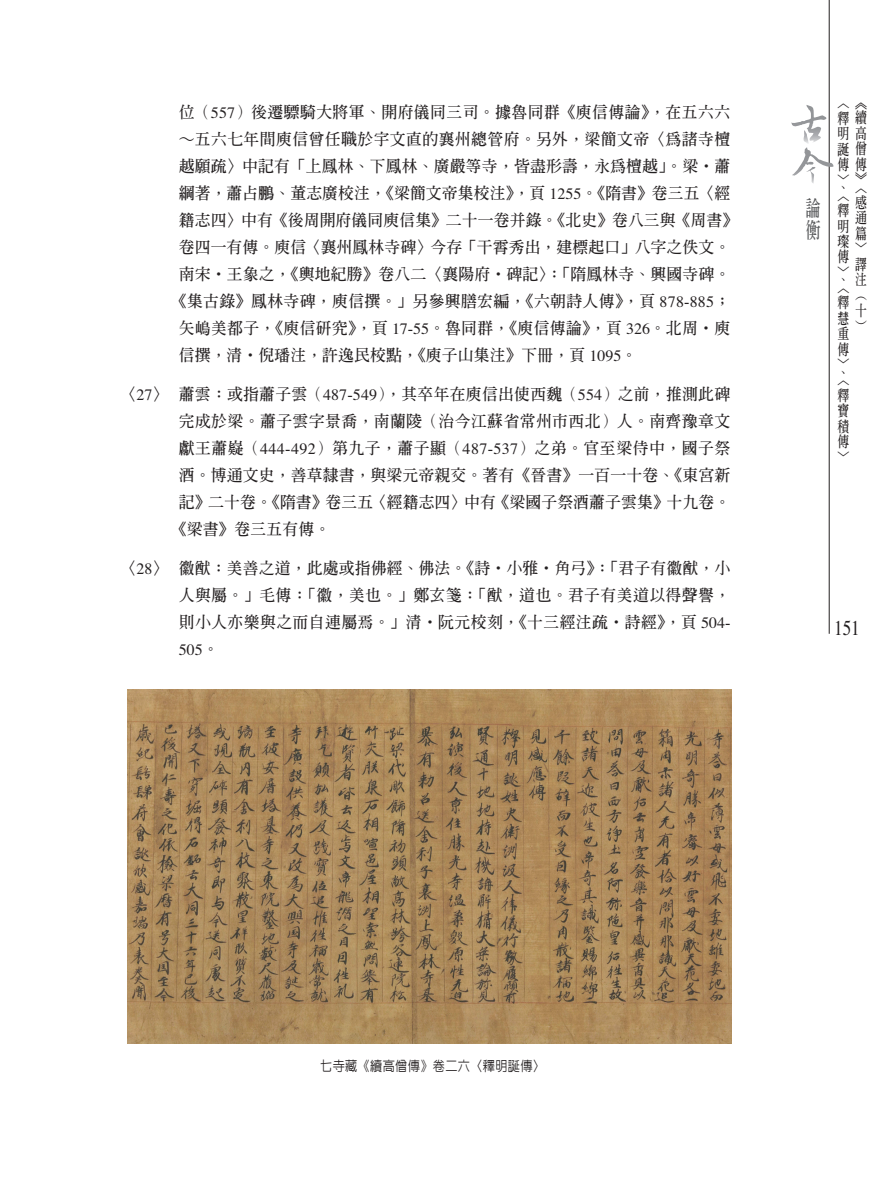
<style>
.page{position:relative;width:893px;height:1191px;background:#fff}
.page>*{position:absolute;margin:0;border:0;box-sizing:border-box;transform-origin:0 0}
.t1{font:21.3px "Times";color:#231f20;scale:.8 1}
.t2{font:700 21.3px/21.3px "Inn Ming";color:#57585a;scale:.7 1}
.t3{font:700 15.9px/27px "Inn Ming";letter-spacing:.01em;color:#231f20;text-align:justify}
.t4{font:15.9px "Times";color:#231f20}
.t5{font:700 14.85px/15.5px "Inn Ming";letter-spacing:.5em;color:#231f20;text-align:justify;scale:.8 1}
.t6{font:500 13.5px "New Gothic";letter-spacing:.03em;color:#231f20;scale:.9 1}
.s1{font-family:"Times";font-weight:400}
.s2{font-weight:900}
.s3{font-family:"Times New Roman";font-weight:400}
.s4{font-family:"ST Songti TC Bold";font-weight:400}
.s5{font-family:"Inn Ming";font-weight:700}
</style>
<div class="page">
<hr style="left:829px;top:0;width:1px;height:634px;background:#231f20">
<svg style="left:791px;top:105px;width:42px;height:79px"></svg>
<img style="left:128px;top:690px;width:603px;height:353px">
<p class="t3" style="left:179px;top:98px;width:553px">位（<span class="s1">557</span>）後遷驃騎大將軍、開府儀同三司。據魯同群《庾信傳論》，在五六六</p>
<p class="t3" style="left:179px;top:125px;width:553px">～五六七年間庾信曾任職於宇文直的襄州總管府。另外，梁簡文帝〈為諸寺檀</p>
<p class="t3" style="left:179px;top:152px;width:553px">越願疏〉中記有「上鳳林、下鳳林、廣嚴等寺，皆盡形壽，永為檀越」。梁<span class="s2">．</span>蕭</p>
<p class="t3" style="left:179px;top:179px;width:553px">綱著，蕭占鵬、董志廣校注，《梁簡文帝集校注》，頁 <span class="s1">1255</span>。《隋書》卷三五〈經</p>
<p class="t3" style="left:179px;top:206px;width:561px">籍志四〉中有《後周開府儀同庾信集》二十一卷并錄。《北史》卷八三與《周書》</p>
<p class="t3" style="left:179px;top:233px;width:553px">卷四一有傳。庾信〈襄州鳳林寺碑〉今存「干霄秀出，建標起口」八字之佚文。</p>
<p class="t3" style="left:179px;top:260px;width:553px">南宋<span class="s2">．</span>王象之，《輿地紀勝》卷八二〈襄陽府<span class="s2">．</span>碑記〉：「隋鳳林寺、興國寺碑。</p>
<p class="t3" style="left:171px;top:287px;width:561px">《集古錄》鳳林寺碑，庾信撰。」另參興膳宏編，《六朝詩人傳》，頁 <span class="s1">878</span><span class="s3">-</span><span class="s1">885</span>；</p>
<p class="t3" style="left:179px;top:314px;width:553px">矢<span class="s4">嶋</span>美都子，《庾信研究》，頁 <span class="s1">17</span><span class="s3">-</span><span class="s1">55</span>。魯同群，《庾信傳論》，頁 <span class="s1">326</span>。北周<span class="s2">．</span>庾</p>
<p class="t3" style="left:179px;top:341px;width:460px">信撰，清<span class="s2">．</span>倪璠注，許逸民校點，《庾子山集注》下冊，頁 <span class="s1">1095</span>。</p>
<p class="t3" style="left:121px;top:380px;width:611px">〈<span class="s1">27</span>〉 蕭雲：或指蕭子雲（<span class="s1">487</span><span class="s3">-</span><span class="s1">549</span>），其卒年在庾信出使西魏（<span class="s1">554</span>）之前，推測此碑</p>
<p class="t3" style="left:179px;top:407px;width:553px">完成於梁。蕭子雲字景喬，南蘭陵（治今江蘇省常州市西北）人。南齊豫章文</p>
<p class="t3" style="left:179px;top:434px;width:553px">獻王蕭嶷（<span class="s1">444</span><span class="s3">-</span><span class="s1">492</span>）第九子，蕭子顯（<span class="s1">487</span><span class="s3">-</span><span class="s1">537</span>）之弟。官至梁侍中，國子祭</p>
<p class="t3" style="left:179px;top:461px;width:553px">酒。博通文史，善草隸書，與梁元帝親交。著有《晉書》一百一十卷、《東宮新</p>
<p class="t3" style="left:179px;top:488px;width:553px">記》二十卷。《隋書》卷三五〈經籍志四〉中有《梁國子祭酒蕭子雲集》十九卷。</p>
<p class="t3" style="left:171px;top:515px;width:161px">《梁書》卷三五有傳。</p>
<p class="t3" style="left:179px;top:554px;width:553px;text-indent:-58px">〈<span class="s1">28</span>〉 徽猷：美善之道，此處或指佛經、佛法。《詩<span class="s2">．</span>小雅<span class="s2">．</span>角弓》：「君子有徽猷，小人與屬。」毛傳：「徽，美也。」鄭玄箋：「猷，道也。君子有美道以得聲譽，則小人亦樂與之而自連屬焉。」清<span class="s2">．</span>阮元校刻，《十三經注疏<span class="s2">．</span>詩經》，頁 <span class="s1">504</span><span class="s3">-</span></p>
<p class="t4" style="left:179px;top:640px;width:41px">505<span class="s5">。</span></p>
<h1 class="t2" style="left:806px;top:198px;width:23px">論衡</h1>
<p class="t5" style="left:837px;top:95px;width:39px">︿ ︽釋續明高誕僧傳傳﹀ ︾</p>
<p class="t5" style="left:837px;top:179px;width:39px;text-align:right">、 ︿感<br>通<br>篇<br>﹀<br>譯<br>、注︵<br>十<br>︶</p>
<p class="t5" style="left:837px;top:187px;width:16px">︿釋明璨傳﹀ ︿釋慧重傳﹀</p>
<p class="t5" style="left:837px;top:364px;width:16px">、</p>
<p class="t5" style="left:837px;top:372px;width:16px">︿釋寶積傳﹀</p>
<h1 class="t1" style="left:834px;top:615px;width:33px">151</h1>
<p class="t6" style="left:320px;top:1059px;width:251px">七寺藏《續高僧傳》卷二六〈釋明誕傳〉</p>
</div>
